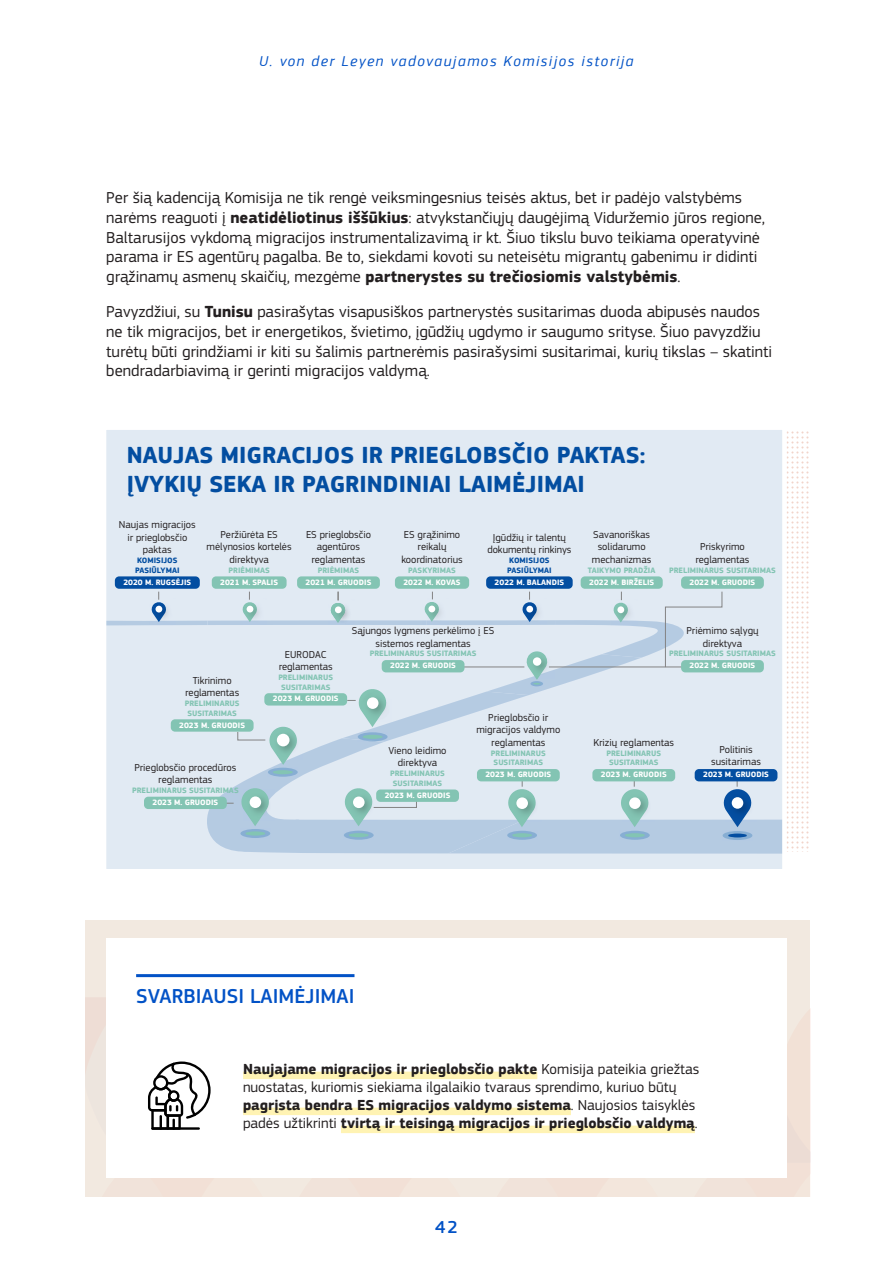
<style>
.page{position:relative;width:893px;height:1263px;background:#fff}
.page>*{position:absolute;margin:0;border:0;box-sizing:border-box;transform-origin:0 0}
.t1{font:700 24px/28.8px "EC Square Sans Pro";color:#034ea1}
.KA_title{font:500 21px "EC Square Sans Pro";color:#0252c6}
.t2{font:500 18px "EC Square Sans Pro";color:#0252c6}
.p42_01_break{font:16.5px/19.8px "EC Square Sans Pro";color:#231f20}
.p42_01{font:16.5px/19.8px "EC Square Sans Pro";color:#231f20}
.body_highlight{font:700 15px/18px "EC Square Sans Pro";color:#231f20}
.t3{font:italic 15px "EC Square Sans Pro";letter-spacing:.1em;color:#0252c6}
.t4{font:10.5px/12.6px "EC Square Sans Pro";color:#231f20;text-align:center}
.t5{font:700 8.1px/9.8px "EC Square Sans Pro";color:#83c4b3;text-align:center}
.t6{font:700 8.1px "EC Square Sans Pro";color:#fff}
.t7{font:700 8.1px/9.8px "EC Square Sans Pro";color:#034ea1}
.s1{font-weight:700}
.s2{font-weight:400}
</style>
<div class="page">
<svg style="left:787px;top:431px;width:22px;height:418px"></svg>
<div style="left:85px;top:919px;width:725px;height:277px;background:#f2e9e0"></div>
<div style="left:107px;top:939px;width:680px;height:239px;background:#fff"></div>
<div style="left:104px;top:428px;width:680px;height:443px;background:#e1eaf3"></div>
<svg style="left:107px;top:591px;width:675px;height:263px"></svg>
<div style="left:102px;top:425px;width:685px;height:448px;border:4px solid #fff"></div>
<div style="left:115px;top:576px;width:85px;height:13px;background:#034ea1;border-radius:4px"></div>
<div style="left:212px;top:576px;width:75px;height:13px;background:#83c4b3;border-radius:4px"></div>
<div style="left:297px;top:576px;width:83px;height:13px;background:#83c4b3;border-radius:4px"></div>
<div style="left:395px;top:576px;width:74px;height:13px;background:#83c4b3;border-radius:4px"></div>
<div style="left:486px;top:576px;width:87px;height:13px;background:#034ea1;border-radius:4px"></div>
<div style="left:581px;top:576px;width:82px;height:13px;background:#83c4b3;border-radius:4px"></div>
<div style="left:681px;top:576px;width:83px;height:13px;background:#83c4b3;border-radius:4px"></div>
<div style="left:681px;top:660px;width:83px;height:12px;background:#83c4b3;border-radius:4px"></div>
<div style="left:382px;top:660px;width:82px;height:12px;background:#83c4b3;border-radius:4px"></div>
<div style="left:264px;top:693px;width:83px;height:12px;background:#83c4b3;border-radius:4px"></div>
<div style="left:171px;top:719px;width:83px;height:13px;background:#83c4b3;border-radius:4px"></div>
<div style="left:144px;top:797px;width:83px;height:12px;background:#83c4b3;border-radius:4px"></div>
<div style="left:376px;top:789px;width:83px;height:13px;background:#83c4b3;border-radius:4px"></div>
<div style="left:477px;top:769px;width:83px;height:12px;background:#83c4b3;border-radius:4px"></div>
<div style="left:592px;top:769px;width:83px;height:12px;background:#83c4b3;border-radius:4px"></div>
<div style="left:695px;top:769px;width:82px;height:12px;background:#034ea1;border-radius:4px"></div>
<hr style="left:136px;top:974px;width:218px;height:3px;background:#0252c6">
<svg style="left:85px;top:997px;width:725px;height:181px"></svg>
<hr style="left:151px;top:1127px;width:49px;height:3px;background:#000">
<h3 class="t3" style="left:259px;top:53px;width:376px">U. von der Leyen vadovaujamos Komisijos istorija</h3>
<p class="p42_01_break" style="left:106px;top:188px;width:660px">Per šią kadenciją Komisija ne tik rengė veiksmingesnius teisės aktus, bet ir padėjo valstybėms narėms reaguoti į <span class="s1">neatidėliotinus iššūkius</span>: atvykstančiųjų daugėjimą Viduržemio jūros regione, Baltarusijos vykdomą migracijos instrumentalizavimą ir kt. Šiuo tikslu buvo teikiama operatyvinė parama ir ES agentūrų pagalba. Be to, siekdami kovoti su neteisėtu migrantų gabenimu ir didinti grąžinamų asmenų skaičių, mezgėme <span class="s1">partnerystes su trečiosiomis valstybėmis</span>.</p>
<p class="p42_01" style="left:106px;top:302px;width:667px">Pavyzdžiui, su <span class="s1">Tunisu</span> pasirašytas visapusiškos partnerystės susitarimas duoda abipusės naudos ne tik migracijos, bet ir energetikos, švietimo, įgūdžių ugdymo ir saugumo srityse. Šiuo pavyzdžiu turėtų būti grindžiami ir kiti su šalimis partnerėmis pasirašysimi susitarimai, kurių tikslas – skatinti bendradarbiavimą ir gerinti migracijos valdymą.</p>
<h1 class="t1" style="left:127px;top:442px;width:520px">NAUJAS MIGRACIJOS IR PRIEGLOBSČIO PAKTAS:<br>ĮVYKIŲ SEKA IR PAGRINDINIAI LAIMĖJIMAI</h1>
<p class="t4" style="left:119px;top:518px;width:78px">Naujas migracijos ir prieglobsčio paktas</p>
<p class="t7" style="left:135px;top:556px;width:46px">KOMISIJOS<br>PASIŪLYMAI</p>
<p class="t6" style="left:123px;top:577px;width:69px">2020 M. RUGSĖJIS</p>
<p class="t4" style="left:306px;top:528px;width:66px">ES prieglobsčio agentūros reglamentas</p>
<p class="t5" style="left:318px;top:565px;width:43px">PRIĖMIMAS</p>
<p class="t6" style="left:306px;top:577px;width:67px">2021 M. GRUODIS</p>
<p class="t4" style="left:592px;top:528px;width:61px">Savanoriškas solidarumo mechanizmas</p>
<p class="t5" style="left:588px;top:565px;width:69px">TAIKYMO PRADŽIA</p>
<p class="t6" style="left:589px;top:577px;width:67px">2022 M. BIRŽELIS</p>
<p class="t4" style="left:207px;top:528px;width:87px">Peržiūrėta ES mėlynosios kortelės direktyva</p>
<p class="t5" style="left:229px;top:565px;width:43px">PRIĖMIMAS</p>
<p class="t6" style="left:220px;top:577px;width:59px">2021 M. SPALIS</p>
<p class="t4" style="left:401px;top:528px;width:63px">ES grąžinimo reikalų koordinatorius</p>
<p class="t5" style="left:408px;top:565px;width:49px">PASKYRIMAS</p>
<p class="t6" style="left:403px;top:577px;width:59px">2022 M. KOVAS</p>
<p class="t4" style="left:487px;top:531px;width:86px">Įgūdžių ir talentų dokumentų rinkinys</p>
<p class="t7" style="left:507px;top:556px;width:46px">KOMISIJOS<br>PASIŪLYMAI</p>
<p class="t6" style="left:495px;top:577px;width:71px">2022 M. BALANDIS</p>
<p class="t4" style="left:695px;top:541px;width:56px">Priskyrimo reglamentas</p>
<p class="t5" style="left:669px;top:565px;width:108px">PRELIMINARUS SUSITARIMAS</p>
<p class="t6" style="left:690px;top:577px;width:67px">2022 M. GRUODIS</p>
<p class="t4" style="left:185px;top:674px;width:56px">Tikrinimo reglamentas</p>
<p class="t5" style="left:185px;top:699px;width:56px">PRELIMINARUS<br>SUSITARIMAS</p>
<p class="t6" style="left:179px;top:720px;width:67px">2023 M. GRUODIS</p>
<p class="t4" style="left:134px;top:761px;width:103px">Prieglobsčio procedūros reglamentas</p>
<p class="t5" style="left:132px;top:786px;width:108px">PRELIMINARUS SUSITARIMAS</p>
<p class="t6" style="left:153px;top:797px;width:67px">2023 M. GRUODIS</p>
<p class="t4" style="left:279px;top:648px;width:56px">EURODAC reglamentas</p>
<p class="t5" style="left:278px;top:672px;width:56px">PRELIMINARUS<br>SUSITARIMAS</p>
<p class="t6" style="left:273px;top:694px;width:67px">2023 M. GRUODIS</p>
<p class="t4" style="left:352px;top:624px;width:144px">Sąjungos lygmens perkėlimo į ES sistemos reglamentas</p>
<p class="t5" style="left:370px;top:649px;width:108px">PRELIMINARUS SUSITARIMAS</p>
<p class="t6" style="left:390px;top:661px;width:67px">2022 M. GRUODIS</p>
<p class="t4" style="left:389px;top:744px;width:59px">Vieno leidimo direktyva</p>
<p class="t5" style="left:390px;top:769px;width:56px">PRELIMINARUS<br>SUSITARIMAS</p>
<p class="t6" style="left:385px;top:790px;width:67px">2023 M. GRUODIS</p>
<p class="t4" style="left:476px;top:711px;width:85px">Prieglobsčio ir migracijos valdymo reglamentas</p>
<p class="t5" style="left:491px;top:748px;width:56px">PRELIMINARUS<br>SUSITARIMAS</p>
<p class="t6" style="left:485px;top:770px;width:67px">2023 M. GRUODIS</p>
<p class="t4" style="left:686px;top:624px;width:73px">Priėmimo sąlygų direktyva</p>
<p class="t5" style="left:669px;top:649px;width:108px">PRELIMINARUS SUSITARIMAS</p>
<p class="t6" style="left:690px;top:661px;width:67px">2022 M. GRUODIS</p>
<p class="t4" style="left:593px;top:736px;width:82px">Krizių reglamentas</p>
<p class="t5" style="left:606px;top:748px;width:56px">PRELIMINARUS<br>SUSITARIMAS</p>
<p class="t6" style="left:601px;top:770px;width:67px">2023 M. GRUODIS</p>
<p class="t4" style="left:711px;top:743px;width:51px">Politinis susitarimas</p>
<p class="t6" style="left:703px;top:770px;width:67px">2023 M. GRUODIS</p>
<h4 class="KA_title" style="left:136px;top:983px;width:220px">SVARBIAUSI LAIMĖJIMAI</h4>
<p class="body_highlight" style="left:243px;top:1061px;width:458px">Naujajame migracijos ir prieglobsčio pakte <span class="s2">Komisija pateikia griežtas nuostatas, kuriomis siekiama ilgalaikio tvaraus sprendimo, kuriuo būtų </span>pagrįsta bendra ES migracijos valdymo sistema<span class="s2">. Naujosios taisyklės padės užtikrinti</span> tvirtą ir teisingą migracijos ir prieglobsčio valdymą<span class="s2">.</span></p>
<h3 class="t2" style="left:435px;top:1216px;width:24px">42</h3>
</div>
